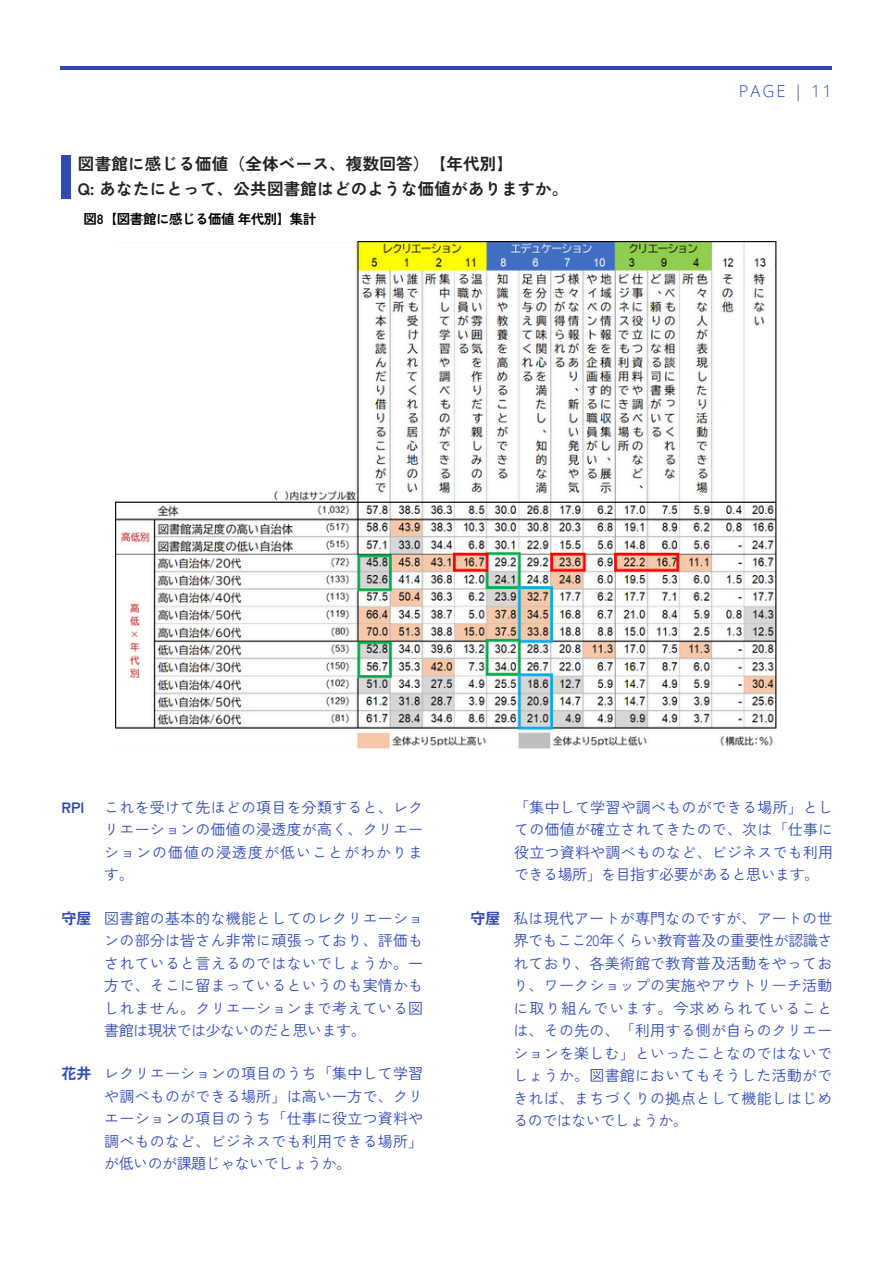
<style>
.page{position:relative;width:894px;height:1264px;background:#fff}
.page>*{position:absolute;margin:0;border:0;box-sizing:border-box;transform-origin:0 0}
.t1{font:700 16.5px/24.8px "Zen Kaku Gothic New";letter-spacing:.015em;color:#222}
.t2{font:300 16.5px "Open Sans";letter-spacing:.12em;color:#304ab5}
.t3{font:15px/22.5px "Zen Kaku Gothic New";letter-spacing:.015em;color:#304ab5;text-align:justify}
.t4{font:700 15px "Zen Kaku Gothic New";color:#304ab5}
.t5{font:700 13.5px "Zen Kaku Gothic New";letter-spacing:-.035em;color:#000}
.s1{font-weight:400}
</style>
<div class="page">
<hr style="left:61px;top:66px;width:770px;height:4px;background:#304ab5">
<div style="left:61px;top:155px;width:10px;height:43px;background:#304ab5"></div>
<img style="left:116px;top:241px;width:660px;height:507px">
<p class="t1" style="left:78px;top:150px;width:491px">図書館に感じる価値（全体ベース、複数回答）【年代別】<br>Q: あなたにとって、公共図書館はどのような価値がありますか。</p>
<h1 class="t5" style="left:83px;top:209px;width:234px">図8<span class="s1">【</span>図書館に感じる価値年代別】集計</h1>
<h4 class="t2" style="left:738px;top:79px;width:94px">PAGE | 11</h4>
<p class="t4" style="left:61px;top:795px;width:24px">RPI</p>
<h2 class="t3" style="left:104px;top:794px;width:320px">これを受けて先ほどの項目を分類すると、レクリエーションの価値の浸透度が高く、クリエーションの価値の浸透度が低いことがわかります。</h2>
<p class="t4" style="left:61px;top:906px;width:32px">守屋</p>
<h1 class="t3" style="left:104px;top:905px;width:320px">図書館の基本的な機能としてのレクリエーションの部分は皆さん非常に頑張っており、評価もされていると言えるのではないでしょうか。一方で、そこに留まっているというのも実情かもしれません。クリエーションまで考えている図書館は現状では少ないのだと思います。</h1>
<h4 class="t4" style="left:61px;top:1061px;width:32px">花井</h4>
<h3 class="t3" style="left:104px;top:1061px;width:320px">レクリエーションの項目のうち「集中して学習や調べものができる場所」は高い一方で、クリエーションの項目のうち「仕事に役立つ資料や調べものなど、ビジネスでも利用できる場所」が低いのが課題じゃないでしょうか。</h3>
<h4 class="t3" style="left:514px;top:794px;width:320px">「集中して学習や調べものができる場所」としての価値が確立されてきたので、次は「仕事に役立つ資料や調べものなど、ビジネスでも利用できる場所」を目指す必要があると思います。</h4>
<h4 class="t4" style="left:470px;top:906px;width:32px">守屋</h4>
<h3 class="t3" style="left:513px;top:905px;width:320px">私は現代アートが専門なのですが、アートの世界でもここ20年くらい教育普及の重要性が認識されており、各美術館で教育普及活動をやっており、ワークショップの実施やアウトリーチ活動に取り組んでいます。今求められていることは、その先の、「利用する側が自らのクリエーションを楽しむ」といったことなのではないでしょうか。図書館においてもそうした活動ができれば、まちづくりの拠点として機能しはじめるのではないでしょうか。</h3>
</div>
